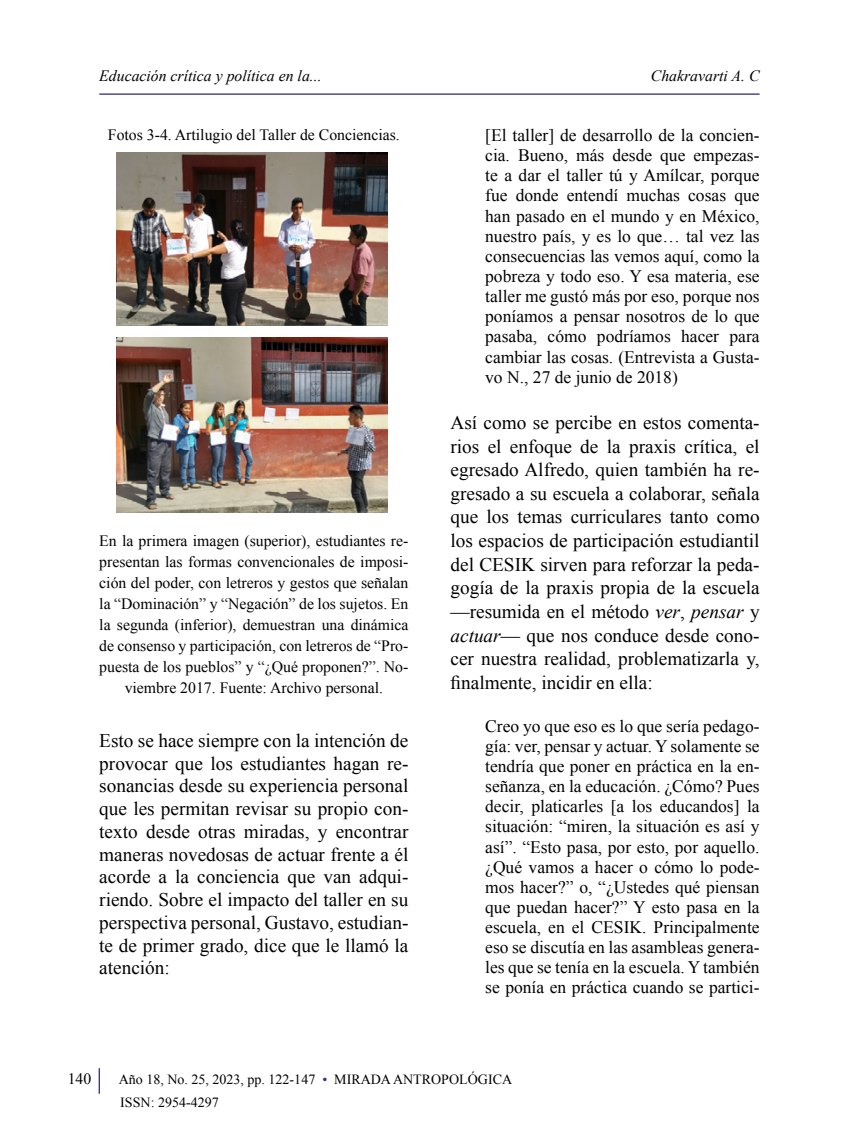
<style>
.page{position:relative;width:849px;height:1141px;background:#fff}
.page>*{position:absolute;margin:0;border:0;box-sizing:border-box;transform-origin:0 0}
.t1{font:19.25px/23.6px "Times New Roman";color:#000;text-align:justify}
.t2{font:17.5px/20.1px "Times New Roman";color:#000;text-align:justify}
.t3{font:15.75px/21px "Times New Roman";color:#000;text-align:center}
.t4{font:italic 15.75px "Times New Roman";color:#000}
.t5{font:14px/22.8px "Times New Roman";color:#000}
.s1{font-style:italic}
.s2{color:#392d7a}
</style>
<div class="page">
<svg style="left:99px;top:1068px;width:1px;height:26px"></svg>
<hr style="left:99px;top:93px;width:660px;height:2px;background:#392d7a">
<img style="left:116px;top:153px;width:271px;height:172px">
<img style="left:116px;top:337px;width:271px;height:176px">
<p class="t4" style="left:99px;top:65px;width:224px">Educación crítica y política en la...</p>
<p class="t4" style="left:650px;top:65px;width:110px">Chakravarti A. C</p>
<p class="t3" style="left:108px;top:124px;width:293px">Fotos 3-4. Artilugio del Taller de Conciencias.</p>
<p class="t3" style="left:99px;top:530px;width:310px">En la primera imagen (superior), estudiantes re&shy;presentan las formas convencionales de imposi&shy;ción del poder, con letreros y gestos que señalan la “Dominación” y “Negación” de los sujetos. En la segunda (inferior), demuestran una dinámica de consenso y participación, con letreros de “Pro&shy;puesta de los pueblos” y “¿Qué proponen?”. No&shy;viembre 2017. Fuente: Archivo personal.</p>
<p class="t1" style="left:99px;top:729px;width:310px;line-height:22.8px">Esto se hace siempre con la intención de provocar que los estudiantes hagan re&shy;sonancias desde su experiencia personal que les permitan revisar su propio con&shy;texto desde otras miradas, y encontrar maneras novedosas de actuar frente a él acorde a la conciencia que van adqui&shy;riendo. Sobre el impacto del taller en su perspectiva personal, Gustavo, estudian&shy;te de primer grado, dice que le llamó la atención:</p>
<p class="t2" style="left:485px;top:125px;width:276px">[El taller] de desarrollo de la concien&shy;cia. Bueno, más desde que empezas&shy;te a dar el taller tú y Amílcar, porque fue donde entendí muchas cosas que han pasado en el mundo y en México, nuestro país, y es lo que… tal vez las consecuencias las vemos aquí, como la pobreza y todo eso. Y esa materia, ese taller me gustó más por eso, porque nos poníamos a pensar nosotros de lo que pasaba, cómo podríamos hacer para cambiar las cosas. (Entrevista a Gusta&shy;vo N., 27 de junio de 2018)</p>
<p class="t1" style="left:450px;top:410px;width:310px">Así como se percibe en estos comenta&shy;rios el enfoque de la praxis crítica, el egresado Alfredo, quien también ha re&shy;gresado a su escuela a colaborar, señala que los temas curriculares tanto como los espacios de participación estudiantil del CESIK sirven para reforzar la peda&shy;gogía de la praxis propia de la escuela —resumida en el método <span class="s1">ver</span>, <span class="s1">pensar</span> y <span class="s1">actuar</span>— que nos conduce desde cono&shy;cer nuestra realidad, problematizarla y, finalmente, incidir en ella:</p>
<p class="t2" style="left:485px;top:716px;width:276px">Creo yo que eso es lo que sería pedago&shy;gía: ver, pensar y actuar. Y solamente se tendría que poner en práctica en la en&shy;señanza, en la educación. ¿Cómo? Pues decir, platicarles [a los educandos] la situación: “miren, la situación es así y así”. “Esto pasa, por esto, por aquello. ¿Qué vamos a hacer o cómo lo pode&shy;mos hacer?” o, “¿Ustedes qué piensan que puedan hacer?” Y esto pasa en la escuela, en el CESIK. Principalmente eso se discutía en las asambleas genera&shy;les que se tenía en la escuela. Y también se ponía en práctica cuando se partici-</p>
<p class="t3" style="left:68px;top:1068px;width:25px">140</p>
<p class="t5" style="left:119px;top:1068px;width:394px">Año 18, No. 25, 2023, pp. 122-147 <span class="s2">•</span> MIRADA ANTROPOLÓGICA<br>ISSN: 2954-4297</p>
</div>
